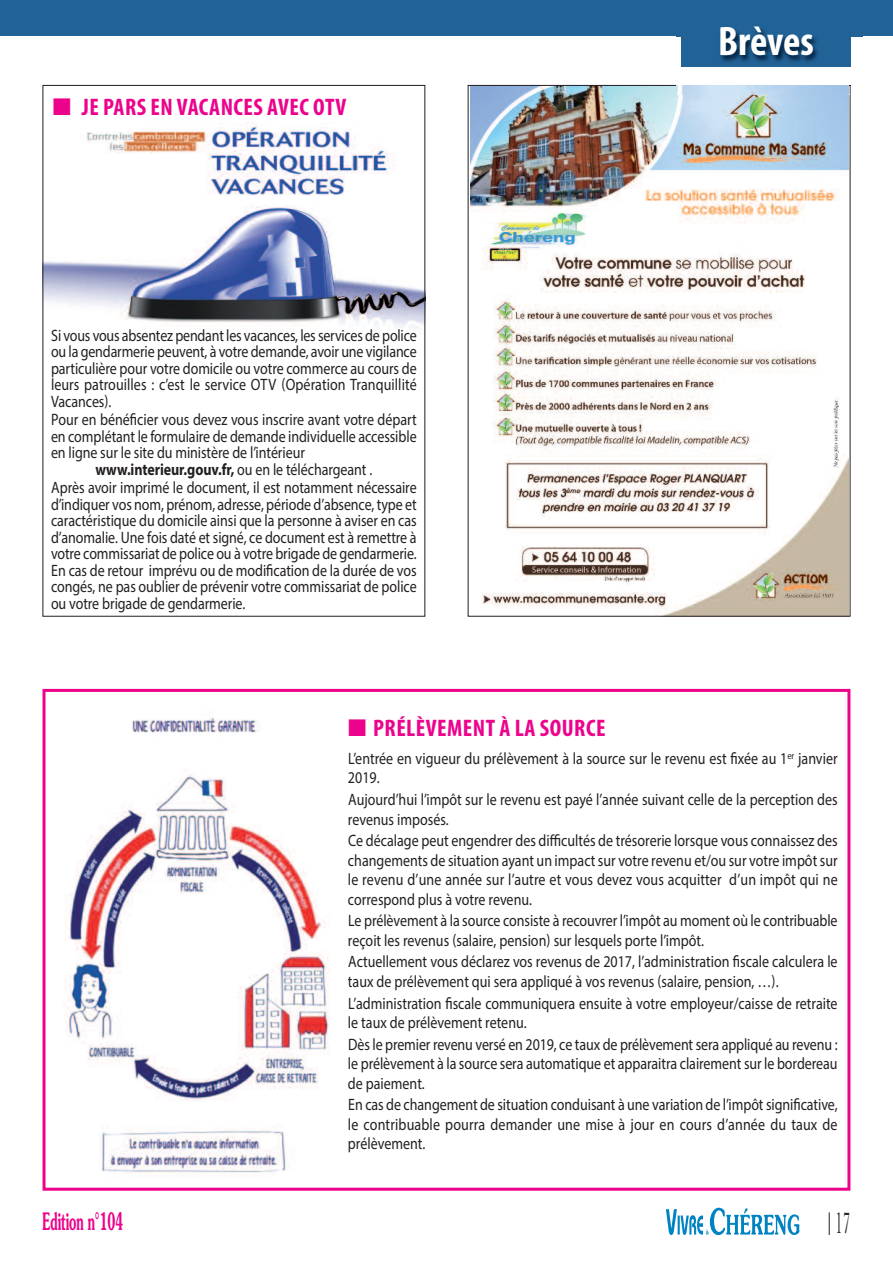
<style>
.page{position:relative;width:893px;height:1263px;background:#fff}
.page>*{position:absolute;margin:0;border:0;box-sizing:border-box;transform-origin:0 0}
.t1{font:700 condensed 41.4px "Myriad Pro";letter-spacing:-.005em;color:#fff}
.t2{font:31.5px "Baskerville";color:#231f20;scale:.49 1}
.t3{font:700 condensed 24px "Myriad Pro";letter-spacing:.02em;color:#ed028c}
.t4{font:600 24px "Souvenir";color:#ed028c;scale:.49 1}
.t5{font:16.5px/19.5px "Myriad Pro";color:#231f20;scale:.85 1}
.t6{font:700 16.5px "Myriad Pro";letter-spacing:-.005em;color:#231f20;scale:.85 1}
.s1{font-weight:400}
</style>
<div class="page">
<div style="left:43px;top:689px;width:807px;height:502px;border:3px solid #ed028c"></div>
<img style="left:65px;top:717px;width:265px;height:456px">
<img style="left:45px;top:123px;width:378px;height:206px">
<img style="left:470px;top:87px;width:378px;height:528px">
<div style="left:0;top:0;width:893px;height:36px;background:#216397"></div>
<img style="left:676px;top:36px;width:186px;height:31px">
<img style="left:676px;top:85px;width:174px;height:9px">
<img style="left:676px;top:86px;width:172px;height:8px">
<img style="left:682px;top:28px;width:168px;height:38px">
<svg style="left:829px;top:1212px;width:1px;height:23px"></svg>
<svg style="left:666px;top:1208px;width:133px;height:27px"></svg>
<h3 class="t3" style="left:53px;top:98px;width:295px">■ JE PARS EN VACANCES AVEC OTV</h3>
<p class="t5" style="left:51px;top:328px;width:432px;line-height:16.5px;text-align:justify">Si vous vous absentez pendant les vacances, les services de police ou la gendarmerie peuvent, à votre demande, avoir une vigilance particulière pour votre domicile ou votre commerce au cours de leurs patrouilles : c’est le service OTV (Opération Tranquillité Vacances).</p>
<p class="t5" style="left:51px;top:411px;width:432px">Pour en bénéficier vous devez vous inscrire avant votre départ</p>
<p class="t5" style="left:51px;top:428px;width:432px">en complétant le formulaire de demande individuelle accessible</p>
<p class="t5" style="left:51px;top:444px;width:300px">en ligne sur le site du ministère de l’intérieur</p>
<p class="t6" style="left:95px;top:463px;width:327px">www.interieur.gouv.fr, <span class="s1">ou en le téléchargeant .</span></p>
<p class="t5" style="left:51px;top:481px;width:432px;line-height:16.5px;text-align:justify">Après avoir imprimé le document, il est notamment nécessaire d’indiquer vos nom, prénom, adresse, période d’absence, type et caractéristique du domicile ainsi que la personne à aviser en cas d’anomalie. Une fois daté et signé, ce document est à remettre à votre commissariat de police ou à votre brigade de gendarmerie.<br>En cas de retour imprévu ou de modification de la durée de vos congés, ne pas oublier de prévenir votre commissariat de police ou votre brigade de gendarmerie.</p>
<h1 class="t1" style="left:718px;top:27px;width:97px">Brèves</h1>
<h3 class="t3" style="left:348px;top:720px;width:259px">■ PRÉLÈVEMENT À LA SOURCE</h3>
<p class="t5" style="left:348px;top:750px;width:578px">L’entrée en vigueur du prélèvement à la source sur le revenu est fixée au 1<sup>er</sup> janvier<br>2019.</p>
<p class="t5" style="left:348px;top:791px;width:578px">Aujourd’hui l’impôt sur le revenu est payé l’année suivant celle de la perception des revenus imposés.</p>
<p class="t5" style="left:348px;top:832px;width:578px;text-align:justify">Ce décalage peut engendrer des difficultés de trésorerie lorsque vous connaissez des changements de situation ayant un impact sur votre revenu et/ou sur votre impôt sur le revenu d’une année sur l’autre et vous devez vous acquitter d’un impôt qui ne correspond plus à votre revenu.</p>
<p class="t5" style="left:348px;top:912px;width:578px">Le prélèvement à la source consiste à recouvrer l’impôt au moment où le contribuable reçoit les revenus (salaire, pension) sur lesquels porte l’impôt.</p>
<p class="t5" style="left:348px;top:953px;width:578px">Actuellement vous déclarez vos revenus de 2017, l’administration fiscale calculera le taux de prélèvement qui sera appliqué à vos revenus (salaire, pension, …).</p>
<p class="t5" style="left:348px;top:994px;width:578px">L’administration fiscale communiquera ensuite à votre employeur/caisse de retraite le taux de prélèvement retenu.</p>
<p class="t5" style="left:348px;top:1036px;width:578px;text-align:justify">Dès le premier revenu versé en 2019, ce taux de prélèvement sera appliqué au revenu : le prélèvement à la source sera automatique et apparaitra clairement sur le bordereau de paiement.</p>
<p class="t5" style="left:348px;top:1096px;width:578px;text-align:justify">En cas de changement de situation conduisant à une variation de l’impôt significative, le contribuable pourra demander une mise à jour en cours d’année du taux de prélèvement.</p>
<h3 class="t4" style="left:43px;top:1213px;width:167px">Edition n°104</h3>
<h2 class="t2" style="left:835px;top:1212px;width:33px">17</h2>
</div>
